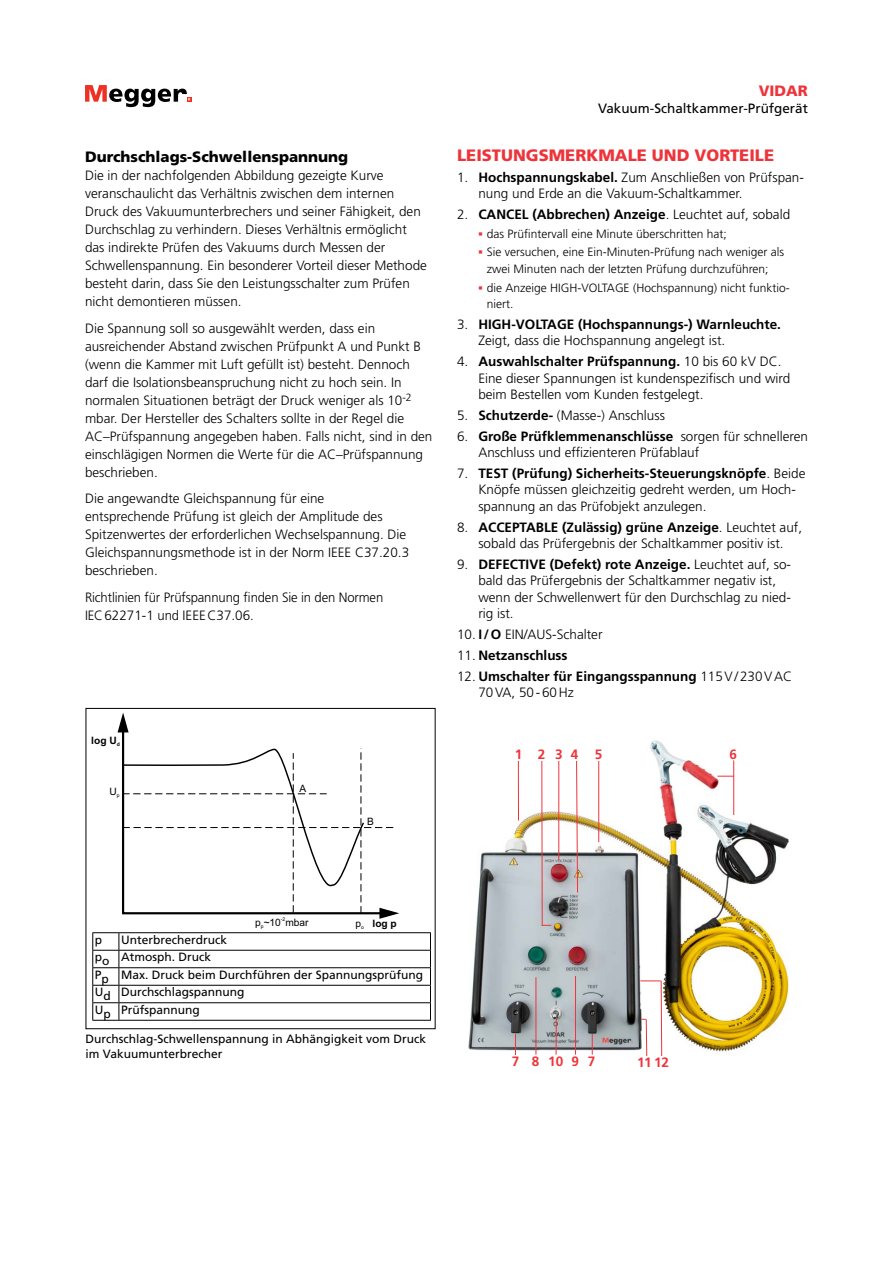
<style>
.page{position:relative;width:893px;height:1263px;background:#fff}
.page>*{position:absolute;margin:0;border:0;box-sizing:border-box;transform-origin:0 0}
.t1{font:900 16.5px "Frutiger LT Std";color:#ee343b}
.t2{font:900 15px "Frutiger LT Std";color:#000}
.t3{font:900 15px "Frutiger LT Std";color:#ee343b}
.t4{font:300 13.5px/18px "Frutiger LT Std";color:#000}
.t5{font:700 13.5px/16.5px "Frutiger LT Std";color:#000}
.t6{font:13.5px "Frutiger LT Std";color:#000}
.t7{font:700 13.5px "Frutiger LT Std";color:#ee343b}
.t8{font:300 12px/16.5px "Frutiger LT Std";color:#000}
.t9{font:12px/17.5px "Frutiger LT Std";color:#000}
.t10{font:10.2px "Arial";color:#000}
.t11{font:700 10.2px "Arial";color:#000}
.t12{font:5.1px "Arial";color:#000}
.s1{font-weight:700}
.s2{font-weight:300}
.s3{font-family:"Garamond";font-weight:400;color:#ee343b}
</style>
<div class="page">
<svg style="left:85px;top:85px;width:106px;height:22px"></svg>
<svg style="left:118px;top:713px;width:11px;height:19px"></svg>
<svg style="left:122px;top:748px;width:277px;height:171px"></svg>
<div style="left:86px;top:708px;width:349px;height:321px;border:1px solid #000"></div>
<hr style="left:119px;top:932px;width:312px;height:1px;background:#000">
<hr style="left:119px;top:950px;width:312px;height:1px;background:#000">
<hr style="left:119px;top:967px;width:312px;height:1px;background:#000">
<hr style="left:119px;top:985px;width:312px;height:1px;background:#000">
<hr style="left:119px;top:1002px;width:312px;height:1px;background:#000">
<svg style="left:430px;top:933px;width:1px;height:87px"></svg>
<svg style="left:92px;top:932px;width:28px;height:89px"></svg>
<hr style="left:119px;top:1020px;width:312px;height:1px;background:#000">
<img style="left:468px;top:740px;width:321px;height:316px">
<hr style="left:518px;top:758px;width:1px;height:62px;background:#ee343b">
<div style="left:509px;top:747px;width:19px;height:14px;background:#fff"></div>
<svg style="left:576px;top:761px;width:2px;height:132px"></svg>
<div style="left:565px;top:747px;width:19px;height:14px;background:#fff"></div>
<hr style="left:598px;top:761px;width:1px;height:81px;background:#ee343b">
<div style="left:589px;top:747px;width:19px;height:14px;background:#fff"></div>
<svg style="left:592px;top:1034px;width:1px;height:20px"></svg>
<hr style="left:575px;top:976px;width:1px;height:78px;background:#ee343b">
<hr style="left:536px;top:977px;width:1px;height:77px;background:#ee343b">
<svg style="left:515px;top:1034px;width:1px;height:22px"></svg>
<hr style="left:558px;top:756px;width:1px;height:104px;background:#ee343b">
<div style="left:549px;top:747px;width:19px;height:14px;background:#fff"></div>
<hr style="left:541px;top:758px;width:2px;height:167px;background:#ee343b">
<div style="left:532px;top:747px;width:19px;height:14px;background:#fff"></div>
<svg style="left:717px;top:776px;width:16px;height:1px"></svg>
<div style="left:723px;top:747px;width:20px;height:14px;background:#fff"></div>
<hr style="left:556px;top:1018px;width:1px;height:36px;background:#ee343b">
<svg style="left:640px;top:980px;width:22px;height:76px"></svg>
<hr style="left:733px;top:760px;width:1px;height:55px;background:#ee343b">
<p class="t2" style="left:85px;top:151px;width:265px">Durchschlags-Schwellenspannung</p>
<p class="t4" style="left:85px;top:167px;width:343px">Die in der nachfolgenden Abbildung gezeigte Kurve veranschaulicht das Verhältnis zwischen dem internen Druck des Vakuumunterbrechers und seiner Fähigkeit, den Durchschlag zu verhindern. Dieses Verhältnis ermöglicht das indirekte Prüfen des Vakuums durch Messen der Schwellenspannung. Ein besonderer Vorteil dieser Methode besteht darin, dass Sie den Leistungsschalter zum Prüfen nicht demontieren müssen.</p>
<p class="t4" style="left:85px;top:319px;width:349px">Die Spannung soll so ausgewählt werden, dass ein ausreichender Abstand zwischen Prüfpunkt A und Punkt B (wenn die Kammer mit Luft gefüllt ist) besteht. Dennoch darf die Isolationsbeanspruchung nicht zu hoch sein. In normalen Situationen beträgt der Druck weniger als 10<sup>-2 </sup>mbar. Der Hersteller des Schalters sollte in der Regel die AC–Prüfspannung angegeben haben. Falls nicht, sind in den einschlägigen Normen die Werte für die AC–Prüfspannung beschrieben.</p>
<p class="t4" style="left:85px;top:490px;width:326px">Die angewandte Gleichspannung für eine entsprechende Prüfung ist gleich der Amplitude des Spitzenwertes der erforderlichen Wechselspannung. Die Gleichspannungsmethode ist in der Norm IEEE C37.20.3 beschrieben.</p>
<p class="t4" style="left:85px;top:588px;width:300px">Richtlinien für Prüfspannung finden Sie in den Normen<br>IEC 62271-1 und IEEE C37.06.</p>
<p class="t11" style="left:91px;top:736px;width:30px">log U<sub>d</sub></p>
<p class="t10" style="left:109px;top:788px;width:9px">U</p>
<p class="t10" style="left:300px;top:784px;width:8px">A</p>
<p class="t12" style="left:117px;top:793px;width:4px">p</p>
<p class="t10" style="left:367px;top:818px;width:8px">B</p>
<p class="t3" style="left:759px;top:85px;width:51px">VIDAR</p>
<p class="t6" style="left:598px;top:102px;width:211px">Vakuum-Schaltkammer-Prüfgerät</p>
<p class="t1" style="left:457px;top:149px;width:318px">LEISTUNGSMERKMALE UND VORTEILE</p>
<p class="t4" style="left:478px;top:169px;width:327px;line-height:16.5px;text-indent:-21px">1. <span class="s1">Hochspannungskabel.</span> Zum Anschließen von Prüfspan&shy;nung und Erde an die Vakuum-Schaltkammer.</p>
<p class="t5" style="left:457px;top:206px;width:335px"><span class="s2">2.</span> CANCEL (Abbrechen) Anzeige<span class="s2">. Leuchtet auf, sobald</span></p>
<p class="t8" style="left:478px;top:226px;width:250px"><span class="s3">▪</span> das Prüfintervall eine Minute überschritten hat;</p>
<p class="t8" style="left:487px;top:244px;width:299px;text-indent:-9px"><span class="s3">▪</span> Sie versuchen, eine Ein-Minuten-Prüfung nach weniger als zwei Minuten nach der letzten Prüfung durchzuführen;</p>
<p class="t8" style="left:487px;top:280px;width:304px;text-indent:-9px"><span class="s3">▪</span> die Anzeige HIGH-VOLTAGE (Hochspannung) nicht funktio&shy;niert.</p>
<p class="t5" style="left:478px;top:316px;width:304px;text-indent:-21px"><span class="s2">3.</span> HIGH-VOLTAGE (Hochspannungs-) Warnleuchte.<br><span class="s2">Zeigt, dass die Hochspannung angelegt ist.</span></p>
<p class="t4" style="left:478px;top:354px;width:313px;line-height:16.5px;text-indent:-21px">4. <span class="s1">Auswahlschalter Prüfspannung.</span> 10 bis 60 kV DC.<br>Eine dieser Spannungen ist kundenspezifisch und wird beim Bestellen vom Kunden festgelegt.</p>
<p class="t4" style="left:457px;top:407px;width:209px">5. <span class="s1">Schutzerde-</span> (Masse-) Anschluss</p>
<p class="t4" style="left:478px;top:428px;width:331px;line-height:16.5px;text-indent:-21px">6. <span class="s1">Große Prüfklemmenanschlüsse</span> sorgen für schnelleren<br>Anschluss und effizienteren Prüfablauf</p>
<p class="t4" style="left:478px;top:465px;width:329px;line-height:16.5px;text-indent:-21px">7. <span class="s1">TEST (Prüfung) Sicherheits-Steuerungsknöpfe</span>. Beide<br>Knöpfe müssen gleichzeitig gedreht werden, um Hoch&shy;spannung an das Prüfobjekt anzulegen.</p>
<p class="t4" style="left:457px;top:519px;width:346px;line-height:16.5px;text-align:center">8. <span class="s1">ACCEPTABLE (Zulässig) grüne Anzeige</span>. Leuchtet auf, sobald das Prüfergebnis der Schaltkammer positiv ist.</p>
<p class="t4" style="left:478px;top:556px;width:314px;line-height:16.5px;text-indent:-21px">9. <span class="s1">DEFECTIVE (Defekt) rote Anzeige.</span> Leuchtet auf, so&shy;bald das Prüfergebnis der Schaltkammer negativ ist, wenn der Schwellenwert für den Durchschlag zu nied&shy;rig ist.</p>
<p class="t4" style="left:457px;top:626px;width:147px">10. <span class="s1">I / O</span> EIN/AUS-Schalter</p>
<p class="t5" style="left:457px;top:647px;width:112px"><span class="s2">11.</span> Netzanschluss</p>
<p class="t5" style="left:478px;top:668px;width:315px;text-indent:-21px"><span class="s2">12.</span> Umschalter für Eingangsspannung <span class="s2">115 V / 230 V AC<br>70 VA, 50 - 60 Hz</span></p>
<p class="t7" style="left:538px;top:747px;width:26px">2 3</p>
<p class="t7" style="left:729px;top:747px;width:9px">6</p>
<p class="t7" style="left:515px;top:747px;width:9px">1</p>
<p class="t7" style="left:571px;top:747px;width:33px">4 5</p>
<p class="t12" style="left:281px;top:918px;width:6px">-2</p>
<p class="t10" style="left:255px;top:919px;width:55px">p ~10 mbar</p>
<p class="t12" style="left:261px;top:925px;width:4px">p</p>
<p class="t10" style="left:356px;top:919px;width:10px">p<sub>o</sub></p>
<p class="t11" style="left:372px;top:920px;width:26px">log p</p>
<p class="t9" style="left:95px;top:932px;width:330px;text-indent:26px">Unterbrecherdruck<br>po Atmosph. Druck<br>Pp Max. Druck beim Durchführen der Spannungsprüfung<br>Ud Durchschlagspannung<br>Up Prüfspannung</p>
<p class="t9" style="left:86px;top:1033px;width:342px;line-height:14.4px">Durchschlag-Schwellenspannung in Abhängigkeit vom Druck im Vakuumunterbrecher</p>
<p class="t9" style="left:95px;top:932px;width:9px">p</p>
<p class="t7" style="left:512px;top:1054px;width:29px">7 8</p>
<p class="t7" style="left:571px;top:1054px;width:25px">9 7</p>
<p class="t7" style="left:548px;top:1054px;width:16px">10</p>
<p class="t7" style="left:637px;top:1055px;width:33px">11 12</p>
</div>
